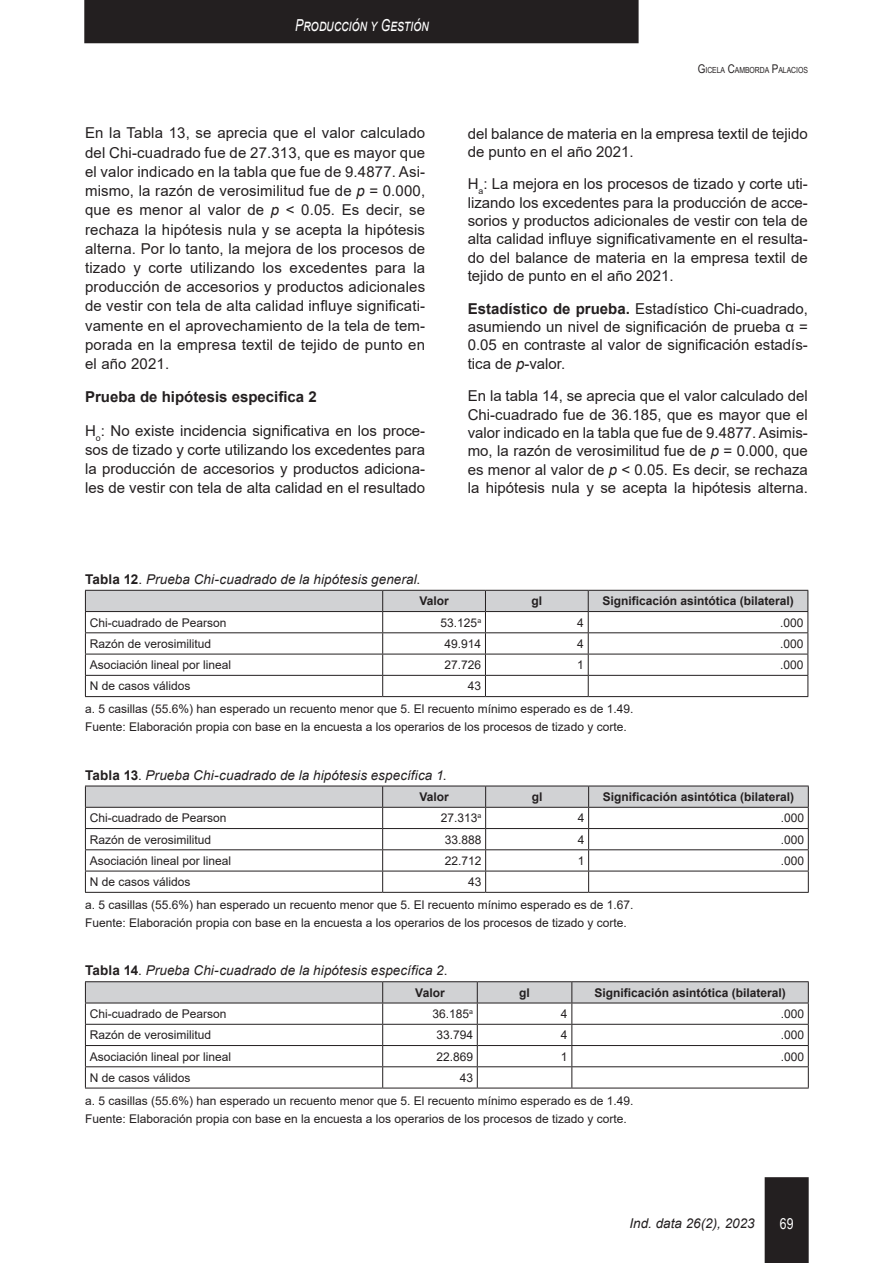
<style>
.page{position:relative;width:893px;height:1263px;background:#fff}
.page>*{position:absolute;margin:0;border:0;box-sizing:border-box;transform-origin:0 0}
.t1{font:italic 16.5px "Arial";color:#fff;scale:.75 1}
.t2{font:15px/19.2px "Arial";color:#231f20;text-align:justify}
.t3{font:700 15px "Arial";color:#231f20}
.t4{font:15px "Arial Narrow";color:#fff}
.t5{font:italic 13.5px "Arial";letter-spacing:.005em;color:#231f20}
.t6{font:12px/23px "Arial";color:#231f20}
.t7{font:700 12px "Arial";color:#231f20}
.t8{font:8.4px "Arial Narrow";letter-spacing:-.005em;color:#231f20}
.s1{font-style:italic}
.s2{font-weight:700;font-style:normal}
.s3{font-style:normal}
.s4{font-size:12px}
.s5{font-weight:700}
</style>
<div class="page">
<div style="left:765px;top:1177px;width:44px;height:86px;background:#231f20"></div>
<div style="left:84px;top:0;width:555px;height:43px;background:#231f20"></div>
<hr style="left:85px;top:696px;width:298px;height:1px;background:#231f20">
<hr style="left:383px;top:696px;width:102px;height:1px;background:#231f20">
<hr style="left:485px;top:696px;width:103px;height:1px;background:#231f20">
<hr style="left:588px;top:696px;width:220px;height:1px;background:#231f20">
<svg style="left:85px;top:590px;width:723px;height:106px"></svg>
<hr style="left:85px;top:892px;width:298px;height:1px;background:#231f20">
<hr style="left:383px;top:892px;width:103px;height:1px;background:#231f20">
<hr style="left:486px;top:892px;width:103px;height:1px;background:#231f20">
<hr style="left:589px;top:892px;width:220px;height:1px;background:#231f20">
<svg style="left:85px;top:786px;width:724px;height:106px"></svg>
<hr style="left:85px;top:981px;width:298px;height:1px;background:#231f20">
<hr style="left:383px;top:981px;width:94px;height:1px;background:#231f20">
<hr style="left:477px;top:981px;width:95px;height:1px;background:#231f20">
<hr style="left:572px;top:981px;width:237px;height:1px;background:#231f20">
<hr style="left:85px;top:1088px;width:298px;height:1px;background:#231f20">
<hr style="left:383px;top:1088px;width:94px;height:1px;background:#231f20">
<hr style="left:477px;top:1088px;width:95px;height:1px;background:#231f20">
<hr style="left:572px;top:1088px;width:237px;height:1px;background:#231f20">
<svg style="left:85px;top:982px;width:724px;height:106px"></svg>
<p class="t1" style="left:295px;top:14px;width:179px">Producción y Gestión</p>
<p class="t2" style="left:85px;top:124px;width:342px">En la Tabla 13, se aprecia que el valor calculado del Chi-cuadrado fue de 27.313, que es mayor que el valor indicado en la tabla que fue de 9.4877. Asi&shy;mismo, la razón de verosimilitud fue de <span class="s1">p</span> = 0.000, que es menor al valor de <span class="s1">p</span> &lt; 0.05. Es decir, se rechaza la hipótesis nula y se acepta la hipótesis alterna. Por lo tanto, la mejora de los procesos de tizado y corte utilizando los excedentes para la producción de accesorios y productos adicionales de vestir con tela de alta calidad influye significati&shy;vamente en el aprovechamiento de la tela de tem&shy;porada en la empresa textil de tejido de punto en el año 2021.</p>
<p class="t3" style="left:85px;top:387px;width:233px">Prueba de hipótesis especifica 2</p>
<p class="t2" style="left:85px;top:421px;width:342px">H<sub>o</sub>: No existe incidencia significativa en los proce&shy;sos de tizado y corte utilizando los excedentes para la producción de accesorios y productos adiciona&shy;les de vestir con tela de alta calidad en el resultado</p>
<p class="t5" style="left:85px;top:570px;width:337px"><span class="s2">Tabla 12</span><span class="s3">.</span> Prueba Chi-cuadrado de la hipótesis general<span class="s3">.</span></p>
<p class="t8" style="left:698px;top:63px;width:112px"><span class="s4">G</span>ICELA <span class="s4">C</span>AMBORDA <span class="s4">P</span>ALACIOS</p>
<p class="t2" style="left:468px;top:124px;width:342px;line-height:18.3px">del balance de materia en la empresa textil de tejido de punto en el año 2021.</p>
<p class="t2" style="left:468px;top:175px;width:342px;line-height:18.3px">H<sub>a</sub>: La mejora en los procesos de tizado y corte uti&shy;lizando los excedentes para la producción de acce&shy;sorios y productos adicionales de vestir con tela de alta calidad influye significativamente en el resulta&shy;do del balance de materia en la empresa textil de tejido de punto en el año 2021.</p>
<p class="t2" style="left:468px;top:299px;width:342px;line-height:18.3px"><span class="s5">Estadístico de prueba.</span> Estadístico Chi-cuadrado, asumiendo un nivel de significación de prueba α = 0.05 en contraste al valor de significación estadís&shy;tica de <span class="s1">p</span>-valor.</p>
<p class="t2" style="left:468px;top:387px;width:342px;line-height:18.3px">En la tabla 14, se aprecia que el valor calculado del Chi-cuadrado fue de 36.185, que es mayor que el valor indicado en la tabla que fue de 9.4877. Asimis&shy;mo, la razón de verosimilitud fue de <span class="s1">p</span> = 0.000, que es menor al valor de <span class="s1">p</span> &lt; 0.05. Es decir, se rechaza la hipótesis nula y se acepta la hipótesis alterna.</p>
<p class="t7" style="left:419px;top:593px;width:31px">Valor</p>
<p class="t7" style="left:531px;top:593px;width:12px">gl</p>
<p class="t7" style="left:602px;top:593px;width:193px">Significación asintótica (bilateral)</p>
<p class="t6" style="left:90px;top:611px;width:138px">Chi-cuadrado de Pearson</p>
<p class="t6" style="left:441px;top:611px;width:42px">53.125<sup>a</sup></p>
<p class="t6" style="left:577px;top:611px;width:8px">4</p>
<p class="t6" style="left:780px;top:611px;width:25px">.000</p>
<p class="t6" style="left:90px;top:632px;width:123px">Razón de verosimilitud</p>
<p class="t6" style="left:444px;top:632px;width:38px">49.914</p>
<p class="t6" style="left:577px;top:632px;width:8px">4</p>
<p class="t6" style="left:780px;top:632px;width:25px">.000</p>
<p class="t6" style="left:90px;top:653px;width:143px">Asociación lineal por lineal</p>
<p class="t6" style="left:444px;top:653px;width:38px">27.726</p>
<p class="t6" style="left:577px;top:653px;width:8px">1</p>
<p class="t6" style="left:780px;top:653px;width:25px">.000</p>
<p class="t6" style="left:90px;top:675px;width:102px">N de casos válidos</p>
<p class="t6" style="left:85px;top:675px;width:550px;text-indent:383px">43<br>a. 5 casillas (55.6%) han esperado un recuento menor que 5. El recuento mínimo esperado es de 1.49.</p>
<p class="t6" style="left:85px;top:715px;width:543px">Fuente: Elaboración propia con base en la encuesta a los operarios de los procesos de tizado y corte.</p>
<p class="t5" style="left:85px;top:766px;width:363px"><span class="s2">Tabla 13</span><span class="s3">.</span> Prueba Chi-cuadrado de la hipótesis específica 1<span class="s3">.</span></p>
<p class="t7" style="left:419px;top:788px;width:31px">Valor</p>
<p class="t7" style="left:532px;top:788px;width:12px">gl</p>
<p class="t7" style="left:603px;top:788px;width:193px">Significación asintótica (bilateral)</p>
<p class="t6" style="left:90px;top:806px;width:138px">Chi-cuadrado de Pearson</p>
<p class="t6" style="left:441px;top:806px;width:42px">27.313<sup>a</sup></p>
<p class="t6" style="left:578px;top:806px;width:8px">4</p>
<p class="t6" style="left:781px;top:806px;width:25px">.000</p>
<p class="t6" style="left:90px;top:828px;width:123px">Razón de verosimilitud</p>
<p class="t6" style="left:445px;top:828px;width:38px">33.888</p>
<p class="t6" style="left:578px;top:828px;width:8px">4</p>
<p class="t6" style="left:781px;top:828px;width:25px">.000</p>
<p class="t6" style="left:90px;top:849px;width:143px">Asociación lineal por lineal</p>
<p class="t6" style="left:445px;top:849px;width:38px">22.712</p>
<p class="t6" style="left:578px;top:849px;width:8px">1</p>
<p class="t6" style="left:781px;top:849px;width:25px">.000</p>
<p class="t6" style="left:90px;top:870px;width:102px">N de casos válidos</p>
<p class="t6" style="left:85px;top:870px;width:550px;text-indent:383px">43<br>a. 5 casillas (55.6%) han esperado un recuento menor que 5. El recuento mínimo esperado es de 1.67.</p>
<p class="t6" style="left:85px;top:911px;width:543px">Fuente: Elaboración propia con base en la encuesta a los operarios de los procesos de tizado y corte.</p>
<p class="t5" style="left:85px;top:962px;width:364px"><span class="s2">Tabla 14</span><span class="s3">.</span> Prueba Chi-cuadrado de la hipótesis específica 2<span class="s3">.</span></p>
<p class="t7" style="left:415px;top:984px;width:31px">Valor</p>
<p class="t7" style="left:519px;top:984px;width:12px">gl</p>
<p class="t7" style="left:594px;top:984px;width:193px">Significación asintótica (bilateral)</p>
<p class="t6" style="left:90px;top:1002px;width:138px">Chi-cuadrado de Pearson</p>
<p class="t6" style="left:432px;top:1002px;width:42px">36.185<sup>a</sup></p>
<p class="t6" style="left:561px;top:1002px;width:8px">4</p>
<p class="t6" style="left:781px;top:1002px;width:25px">.000</p>
<p class="t6" style="left:90px;top:1023px;width:123px">Razón de verosimilitud</p>
<p class="t6" style="left:436px;top:1023px;width:38px">33.794</p>
<p class="t6" style="left:561px;top:1023px;width:8px">4</p>
<p class="t6" style="left:781px;top:1023px;width:25px">.000</p>
<p class="t6" style="left:90px;top:1045px;width:143px">Asociación lineal por lineal</p>
<p class="t6" style="left:436px;top:1045px;width:38px">22.869</p>
<p class="t6" style="left:561px;top:1045px;width:8px">1</p>
<p class="t6" style="left:781px;top:1045px;width:25px">.000</p>
<p class="t6" style="left:90px;top:1066px;width:102px">N de casos válidos</p>
<p class="t6" style="left:85px;top:1066px;width:550px;text-indent:375px">43<br>a. 5 casillas (55.6%) han esperado un recuento menor que 5. El recuento mínimo esperado es de 1.49.</p>
<p class="t6" style="left:85px;top:1107px;width:543px">Fuente: Elaboración propia con base en la encuesta a los operarios de los procesos de tizado y corte.</p>
<p class="t5" style="left:629px;top:1215px;width:127px">Ind. data 26(2), 2023</p>
<p class="t4" style="left:780px;top:1213px;width:15px">69</p>
</div>
